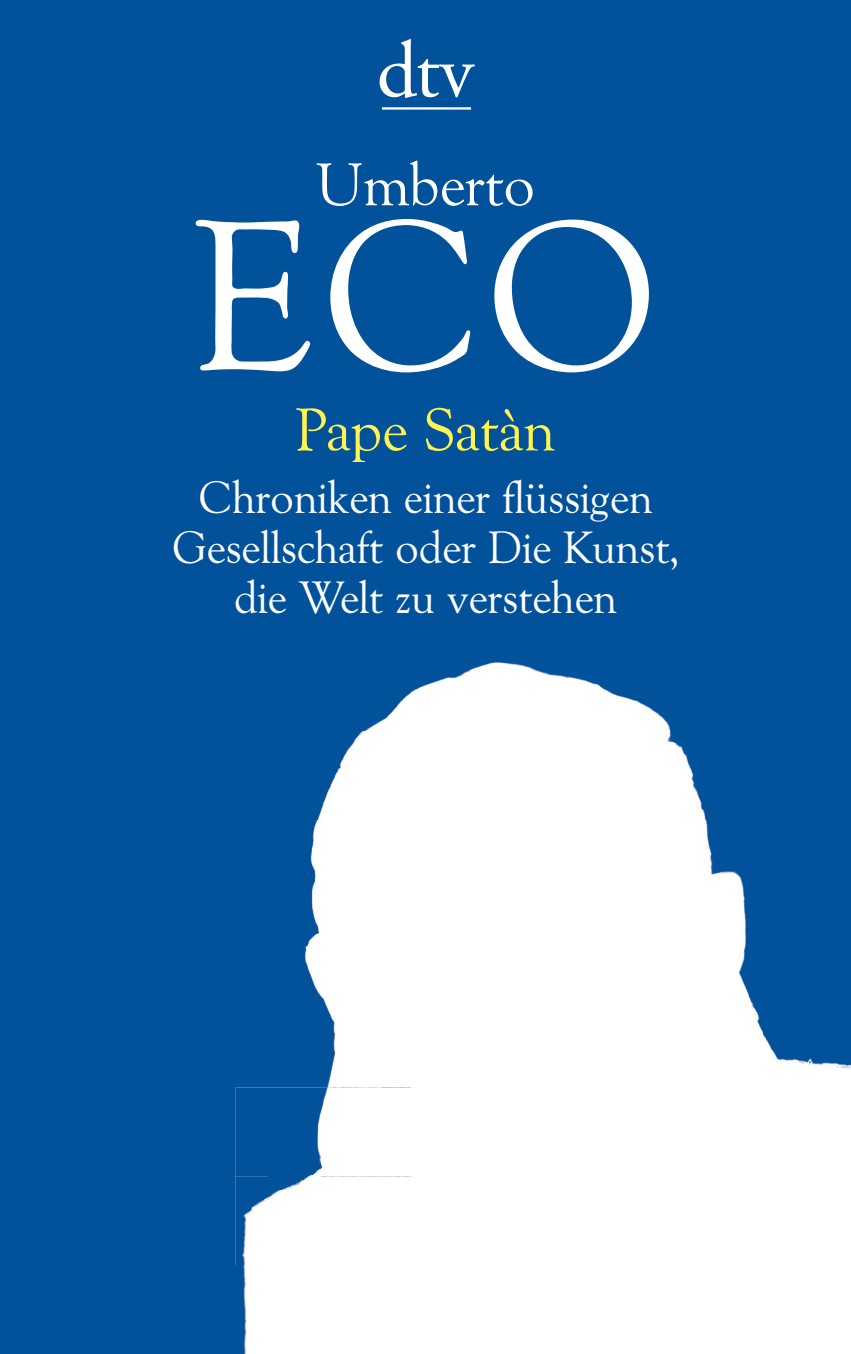
<style>
.page{position:relative;width:851px;height:1354px;background:#fff}
.page>*{position:absolute;margin:0;border:0;box-sizing:border-box;transform-origin:0 0}
.t1{font:212.5px "Goudy Oldstyle BQPS";color:#fff}
.t2{font:80px "DTVA Garamond";color:#fff}
.t3{font:60px "Goudy Oldstyle BQPS";color:#fff34f}
.t4{font:60px "Goudy Oldstyle BQPS";color:#fff}
.t5{font:45px/50px "Goudy Oldstyle BQPS";color:#fff;text-align:center}
</style>
<div class="page">
<div style="left:0;top:0;width:850px;height:1354px;background:#01529b"></div>
<img style="left:236px;top:692px;width:175px;height:662px">
<img style="left:411px;top:662px;width:351px;height:692px">
<img style="left:762px;top:1030px;width:88px;height:324px">
<img style="left:268px;top:1151px;width:53px;height:39px">
<h2 class="t2" style="left:378px;top:28px;width:95px">_</h2>
<h3 class="t4" style="left:316px;top:152px;width:220px">Umberto</h3>
<h1 class="t1" style="left:193px;top:181px;width:466px">ECO</h1>
<h3 class="t3" style="left:296px;top:397px;width:260px">Pape Satàn</h3>
<p class="t5" style="left:172px;top:473px;width:508px">Chroniken einer flüssigen<br>Gesellschaft oder Die Kunst, die Welt zu verstehen</p>
</div>
